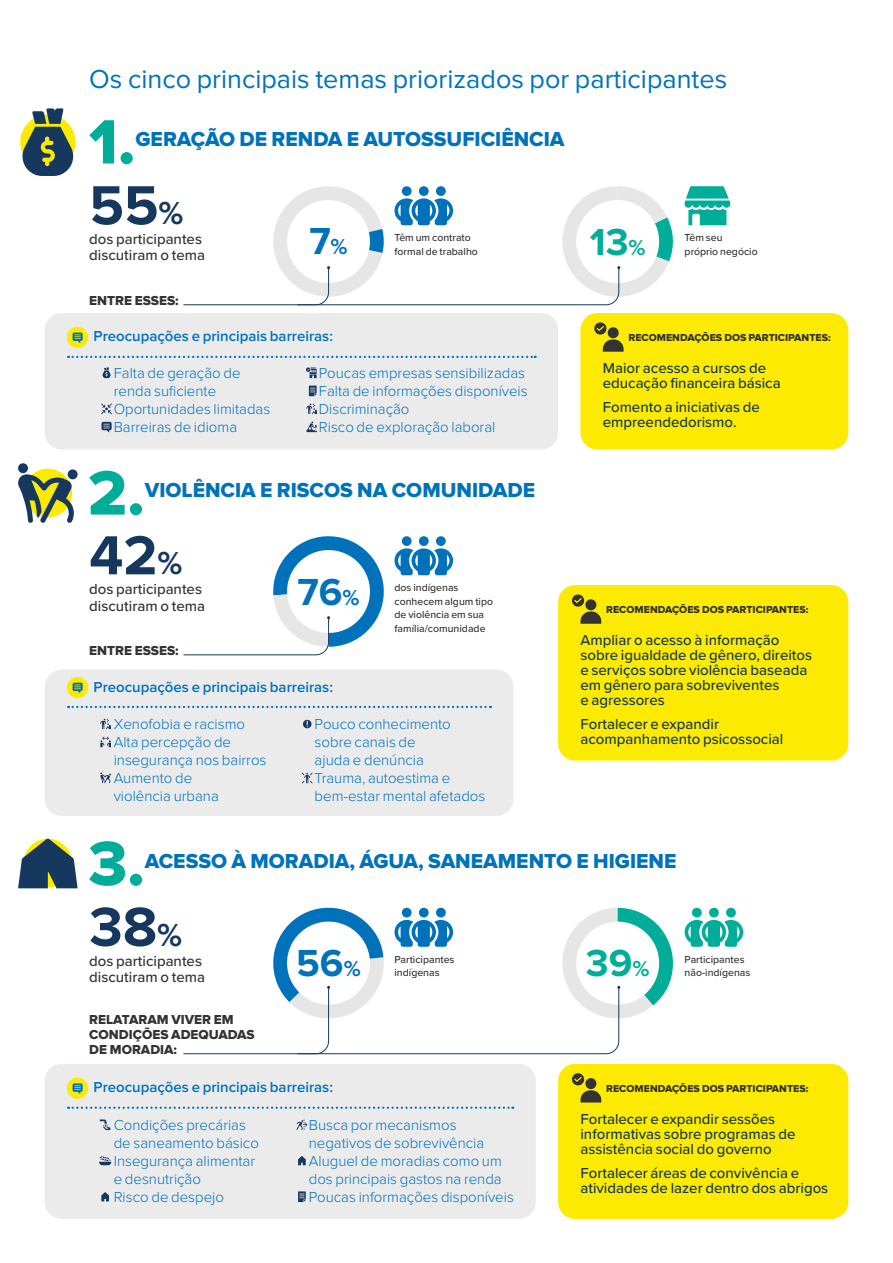
<style>
.page{position:relative;width:893px;height:1263px;background:#fff}
.page>*{position:absolute;margin:0;border:0;box-sizing:border-box;transform-origin:0 0}
.t1{font:64.8px "Proxima Nova Extrabld";color:#00ad99}
.t2{font:700 57px "Proxima Nova";color:#17385e}
.t3{font:700 39px "Proxima Nova";color:#0072bc}
.t4{font:700 39px "Proxima Nova";color:#00ad99}
.t5{font:27px "Proxima Nova";color:#0072bc}
.t6{font:21px "Proxima Nova Extrabld";color:#0072bc}
.t7{font:300 15px/18px "Proxima Nova";color:#0072bc}
.t8{font:500 15px/15px "Proxima Nova";color:#17385e}
.t9{font:600 15px "Proxima Nova";color:#0072bc}
.t10{font:500 15px/16.5px "Proxima Nova";color:#333}
.t11{font:13.5px/15px "Proxima Nova Extrabld";color:#333}
.t12{font:500 10.5px/13.5px "Proxima Nova";color:#333}
.t13{font:10.5px "Proxima Nova Extrabld";color:#333}
.s1{font-size:33px}
.s2{font-size:22.5px}
</style>
<div class="page">
<div style="left:45px;top:1064px;width:491px;height:155px;background:#ebebeb;border-radius:17px"></div>
<div style="left:45px;top:670px;width:468px;height:146px;background:#ebebeb;border-radius:17px"></div>
<div style="left:45px;top:313px;width:513px;height:136px;background:#ebebeb;border-radius:17px"></div>
<svg style="left:22px;top:108px;width:51px;height:68px;background:#6d7e65"></svg>
<svg style="left:68px;top:356px;width:468px;height:2px"></svg>
<svg style="left:68px;top:706px;width:423px;height:2px"></svg>
<svg style="left:68px;top:1106px;width:445px;height:3px"></svg>
<svg style="left:298px;top:1156px;width:8px;height:9px"></svg>
<svg style="left:101px;top:1192px;width:8px;height:9px"></svg>
<svg style="left:298px;top:1191px;width:8px;height:11px"></svg>
<svg style="left:296px;top:1119px;width:11px;height:11px"></svg>
<svg style="left:99px;top:1156px;width:12px;height:9px"></svg>
<svg style="left:100px;top:1119px;width:11px;height:11px"></svg>
<svg style="left:302px;top:773px;width:11px;height:10px"></svg>
<svg style="left:303px;top:720px;width:8px;height:8px"></svg>
<svg style="left:100px;top:737px;width:11px;height:10px"></svg>
<svg style="left:306px;top:421px;width:11px;height:11px"></svg>
<svg style="left:306px;top:403px;width:11px;height:11px"></svg>
<svg style="left:100px;top:718px;width:11px;height:11px"></svg>
<svg style="left:309px;top:386px;width:8px;height:10px"></svg>
<svg style="left:306px;top:367px;width:11px;height:11px"></svg>
<svg style="left:101px;top:422px;width:11px;height:10px"></svg>
<svg style="left:101px;top:404px;width:11px;height:10px"></svg>
<svg style="left:103px;top:367px;width:8px;height:11px"></svg>
<svg style="left:67px;top:327px;width:21px;height:21px"></svg>
<svg style="left:67px;top:677px;width:21px;height:21px"></svg>
<svg style="left:67px;top:1077px;width:21px;height:22px"></svg>
<div style="left:580px;top:313px;width:268px;height:136px;background:#fceb00;border-radius:17px"></div>
<div style="left:558px;top:585px;width:290px;height:176px;background:#fceb00;border-radius:17px"></div>
<div style="left:558px;top:1064px;width:290px;height:155px;background:#fceb00;border-radius:17px"></div>
<svg style="left:594px;top:322px;width:30px;height:30px"></svg>
<svg style="left:572px;top:594px;width:29px;height:30px"></svg>
<svg style="left:572px;top:1073px;width:29px;height:29px"></svg>
<svg style="left:183px;top:536px;width:201px;height:120px"></svg>
<svg style="left:18px;top:463px;width:60px;height:60px"></svg>
<svg style="left:100px;top:772px;width:11px;height:11px"></svg>
<svg style="left:183px;top:186px;width:490px;height:119px"></svg>
<svg style="left:394px;top:536px;width:59px;height:39px"></svg>
<svg style="left:183px;top:907px;width:490px;height:147px"></svg>
<svg style="left:685px;top:908px;width:58px;height:39px"></svg>
<svg style="left:685px;top:186px;width:45px;height:39px"></svg>
<svg style="left:18px;top:839px;width:60px;height:49px"></svg>
<h3 class="t5" style="left:89px;top:63px;width:639px">Os cinco principais temas priorizados por participantes</h3>
<h1 class="t1" style="left:89px;top:105px;width:48px">1.</h1>
<h3 class="t6" style="left:135px;top:127px;width:431px">GERAÇÃO DE RENDA E AUTOSSUFICIÊNCIA</h3>
<h2 class="t2" style="left:89px;top:172px;width:96px">55<span class="s1">%</span></h2>
<p class="t10" style="left:89px;top:230px;width:117px">dos participantes discutiram o tema</p>
<p class="t11" style="left:89px;top:293px;width:91px">ENTRE ESSES:</p>
<h3 class="t3" style="left:309px;top:219px;width:40px">7<span class="s2">%</span></h3>
<p class="t9" style="left:94px;top:328px;width:241px">Preocupações e principais barreiras:</p>
<p class="t12" style="left:394px;top:230px;width:85px">Têm um contrato formal de trabalho</p>
<p class="t7" style="left:114px;top:364px;width:158px">Falta de geração de renda suficiente<br>Oportunidades limitadas<br>Barreiras de idioma</p>
<p class="t7" style="left:319px;top:364px;width:210px">Poucas empresas sensibilizadas<br>Falta de informações disponíveis<br>Discriminação<br>Risco de exploração laboral</p>
<h1 class="t1" style="left:88px;top:456px;width:58px">2.</h1>
<h3 class="t6" style="left:145px;top:478px;width:392px">VIOLÊNCIA E RISCOS NA COMUNIDADE</h3>
<h2 class="t2" style="left:89px;top:522px;width:95px">42<span class="s1">%</span></h2>
<p class="t10" style="left:89px;top:580px;width:117px">dos participantes discutiram o tema</p>
<p class="t11" style="left:89px;top:644px;width:91px">ENTRE ESSES:</p>
<h3 class="t3" style="left:297px;top:569px;width:63px">76<span class="s2">%</span></h3>
<p class="t9" style="left:94px;top:679px;width:241px">Preocupações e principais barreiras:</p>
<p class="t12" style="left:394px;top:580px;width:100px">dos indígenas conhecem algum tipo de violência em sua família/comunidade</p>
<p class="t7" style="left:114px;top:715px;width:154px">Xenofobia e racismo<br>Alta percepção de insegurança nos bairros<br>Aumento de<br>violência urbana</p>
<p class="t7" style="left:315px;top:715px;width:172px">Pouco conhecimento sobre canais de<br>ajuda e denúncia<br>Trauma, autoestima e bem-estar mental afetados</p>
<h3 class="t4" style="left:590px;top:219px;width:57px">13<span class="s2">%</span></h3>
<p class="t12" style="left:685px;top:230px;width:75px">Têm seu próprio negócio</p>
<p class="t13" style="left:628px;top:332px;width:204px">RECOMENDAÇÕES DOS PARTICIPANTES:</p>
<p class="t8" style="left:603px;top:360px;width:179px">Maior acesso a cursos de educação financeira básica</p>
<p class="t8" style="left:603px;top:399px;width:159px">Fomento a iniciativas de empreendedorismo.</p>
<p class="t13" style="left:606px;top:604px;width:204px">RECOMENDAÇÕES DOS PARTICIPANTES:</p>
<p class="t8" style="left:580px;top:632px;width:233px">Ampliar o acesso à informação sobre igualdade de gênero, direitos e serviços sobre violência baseada em gênero para sobreviventes<br>e agressores</p>
<p class="t8" style="left:580px;top:716px;width:204px">Fortalecer e expandir acompanhamento psicossocial</p>
<h1 class="t1" style="left:88px;top:826px;width:58px">3.</h1>
<h3 class="t6" style="left:145px;top:849px;width:533px">ACESSO À MORADIA, ÁGUA, SANEAMENTO E HIGIENE</h3>
<h2 class="t2" style="left:89px;top:894px;width:94px">38<span class="s1">%</span></h2>
<p class="t10" style="left:89px;top:952px;width:117px">dos participantes discutiram o tema</p>
<h3 class="t3" style="left:296px;top:940px;width:66px">56<span class="s2">%</span></h3>
<p class="t12" style="left:394px;top:952px;width:62px">Participantes indígenas</p>
<h3 class="t4" style="left:586px;top:941px;width:65px">39<span class="s2">%</span></h3>
<p class="t12" style="left:685px;top:952px;width:67px">Participantes não-indígenas</p>
<p class="t11" style="left:89px;top:1012px;width:167px">RELATARAM VIVER EM<br>CONDIÇÕES ADEQUADAS<br>DE MORADIA:</p>
<p class="t9" style="left:94px;top:1078px;width:241px">Preocupações e principais barreiras:</p>
<p class="t13" style="left:606px;top:1082px;width:204px">RECOMENDAÇÕES DOS PARTICIPANTES:</p>
<p class="t7" style="left:114px;top:1116px;width:147px">Condições precárias de saneamento básico<br>Insegurança alimentar e desnutrição<br>Risco de despejo</p>
<p class="t7" style="left:309px;top:1116px;width:207px">Busca por mecanismos negativos de sobrevivência<br>Aluguel de moradias como um dos principais gastos na renda<br>Poucas informações disponíveis</p>
<p class="t8" style="left:580px;top:1111px;width:217px">Fortalecer e expandir sessões informativas sobre programas de assistência social do governo</p>
<p class="t8" style="left:580px;top:1164px;width:249px">Fortalecer áreas de convivência e atividades de lazer dentro dos abrigos</p>
</div>
